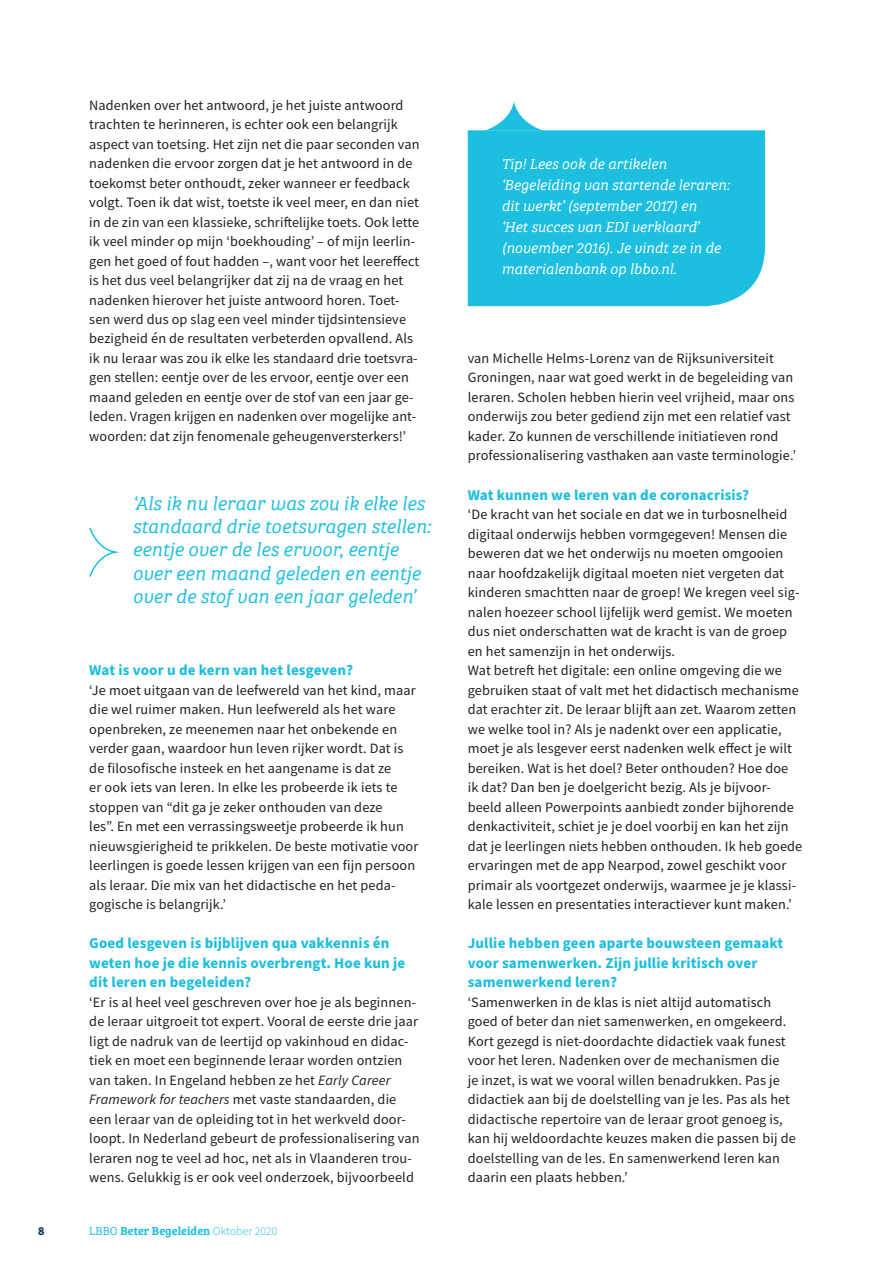
<style>
.page{position:relative;width:893px;height:1263px;background:#fff}
.page>*{position:absolute;margin:0;border:0;box-sizing:border-box;transform-origin:0 0}
.t1{font:italic 19.5px/23.4px "Bree Serif Lt";letter-spacing:-.005em;color:#1cbfdf}
.t2{font:700 15px/19.5px "Source Sans Pro";letter-spacing:.01em;color:#1cbfdf}
.t3{font:italic 15px/21px "Bree Serif Lt";color:#fff}
.t4{font:14.25px/19.5px "Source Sans Pro";letter-spacing:.01em;color:#231f20}
.t5{font:600 12px "Bree Serif";color:#1cbfdf}
.t6{font:700 12px "Bree Serif";color:#164165}
.s1{font-style:italic}
.s2{font-weight:300}
.s3{font-family:"Source Sans Pro";font-weight:300}
</style>
<div class="page">
<div style="left:468px;top:130px;width:297px;height:176px;background:#1cbfdf"></div>
<svg style="left:486px;top:101px;width:56px;height:29px"></svg>
<svg style="left:89px;top:527px;width:31px;height:50px"></svg>
<p class="t4" style="left:89px;top:95px;width:332px">Nadenken over het antwoord, je het juiste antwoord trachten te herinneren, is echter ook een belangrijk aspect van toetsing. Het zijn net die paar seconden van nadenken die ervoor zorgen dat je het antwoord in de toekomst beter onthoudt, zeker wanneer er feedback volgt. Toen ik dat wist, toetste ik veel meer, en dan niet in de zin van een klassieke, schriftelijke toets. Ook lette ik veel minder op mijn ‘boekhouding’ – of mijn leerlin&shy;gen het goed of fout hadden –, want voor het leereffect is het dus veel belangrijker dat zij na de vraag en het nadenken hierover het juiste antwoord horen. Toet&shy;sen werd dus op slag een veel minder tijdsintensieve bezigheid én de resultaten verbeterden opvallend. Als ik nu leraar was zou ik elke les standaard drie toetsvra&shy;gen stellen: eentje over de les ervoor, eentje over een maand geleden en eentje over de stof van een jaar ge&shy;leden. Vragen krijgen en nadenken over mogelijke ant&shy;woorden: dat zijn fenomenale geheugenversterkers!’</p>
<h1 class="t1" style="left:133px;top:490px;width:300px">‘Als ik nu leraar was zou ik elke les standaard drie toetsvragen stellen: eentje over de les ervoor, eentje over een maand geleden en eentje over de stof van een jaar geleden’</h1>
<p class="t2" style="left:89px;top:661px;width:265px">Wat is voor u de kern van het lesgeven?</p>
<p class="t4" style="left:89px;top:680px;width:331px">‘Je moet uitgaan van de leefwereld van het kind, maar die wel ruimer maken. Hun leefwereld als het ware openbreken, ze meenemen naar het onbekende en verder gaan, waardoor hun leven rijker wordt. Dat is de filosofische insteek en het aangename is dat ze<br>er ook iets van leren. In elke les probeerde ik iets te stoppen van “dit ga je zeker onthouden van deze<br>les”. En met een verrassingsweetje probeerde ik hun nieuwsgierigheid te prikkelen. De beste motivatie voor leerlingen is goede lessen krijgen van een fijn persoon als leraar. Die mix van het didactische en het peda&shy;gogische is belangrijk.’</p>
<p class="t2" style="left:89px;top:934px;width:317px">Goed lesgeven is bijblijven qua vakkennis én weten hoe je die kennis overbrengt. Hoe kun je dit leren en begeleiden?</p>
<p class="t4" style="left:89px;top:992px;width:332px">‘Er is al heel veel geschreven over hoe je als beginnen&shy;de leraar uitgroeit tot expert. Vooral de eerste drie jaar ligt de nadruk van de leertijd op vakinhoud en didac&shy;tiek en moet een beginnende leraar worden ontzien van taken. In Engeland hebben ze het <span class="s1">Early Career Framework for teachers</span> met vaste standaarden, die een leraar van de opleiding tot in het werkveld door&shy;loopt. In Nederland gebeurt de professionalisering van leraren nog te veel ad hoc, net als in Vlaanderen trou&shy;wens. Gelukkig is er ook veel onderzoek, bijvoorbeeld</p>
<p class="t6" style="left:38px;top:1221px;width:8px">8</p>
<p class="t5" style="left:89px;top:1221px;width:190px"><span class="s2">LBBO</span> Beter Begeleiden <span class="s3">Oktober 2020</span></p>
<p class="t3" style="left:501px;top:153px;width:230px">Tip! Lees ook de artikelen ‘Begeleiding van startende leraren: dit werkt’ (september 2017) en<br>‘Het succes van EDI verklaard’ (november 2016). Je vindt ze in de materialenbank op lbbo.nl.</p>
<p class="t4" style="left:468px;top:348px;width:330px">van Michelle Helms-Lorenz van de Rijksuniversiteit Groningen, naar wat goed werkt in de begeleiding van leraren. Scholen hebben hierin veel vrijheid, maar ons onderwijs zou beter gediend zijn met een relatief vast kader. Zo kunnen de verschillende initiatieven rond professionalisering vasthaken aan vaste terminologie.’</p>
<p class="t2" style="left:468px;top:485px;width:283px">Wat kunnen we leren van de coronacrisis?</p>
<p class="t4" style="left:468px;top:504px;width:336px">‘De kracht van het sociale en dat we in turbosnelheid digitaal onderwijs hebben vormgegeven! Mensen die beweren dat we het onderwijs nu moeten omgooien naar hoofdzakelijk digitaal moeten niet vergeten dat kinderen smachtten naar de groep! We kregen veel sig&shy;nalen hoezeer school lijfelijk werd gemist. We moeten dus niet onderschatten wat de kracht is van de groep en het samenzijn in het onderwijs.<br>Wat betreft het digitale: een online omgeving die we gebruiken staat of valt met het didactisch mechanisme dat erachter zit. De leraar blijft aan zet. Waarom zetten we welke tool in? Als je nadenkt over een applicatie, moet je als lesgever eerst nadenken welk effect je wilt bereiken. Wat is het doel? Beter onthouden? Hoe doe ik dat? Dan ben je doelgericht bezig. Als je bijvoor&shy;beeld alleen Powerpoints aanbiedt zonder bijhorende denkactiviteit, schiet je je doel voorbij en kan het zijn dat je leerlingen niets hebben onthouden. Ik heb goede ervaringen met de app Nearpod, zowel geschikt voor primair als voortgezet onderwijs, waarmee je je klassi&shy;kale lessen en presentaties interactiever kunt maken.’</p>
<p class="t2" style="left:468px;top:934px;width:317px">Jullie hebben geen aparte bouwsteen gemaakt voor samenwerken. Zijn jullie kritisch over samenwerkend leren?</p>
<p class="t4" style="left:468px;top:992px;width:330px">‘Samenwerken in de klas is niet altijd automatisch goed of beter dan niet samenwerken, en omgekeerd.<br>Kort gezegd is niet-doordachte didactiek vaak funest voor het leren. Nadenken over de mechanismen die<br>je inzet, is wat we vooral willen benadrukken. Pas je didactiek aan bij de doelstelling van je les. Pas als het didactische repertoire van de leraar groot genoeg is, kan hij weldoordachte keuzes maken die passen bij de doelstelling van de les. En samenwerkend leren kan daarin een plaats hebben.’</p>
</div>
